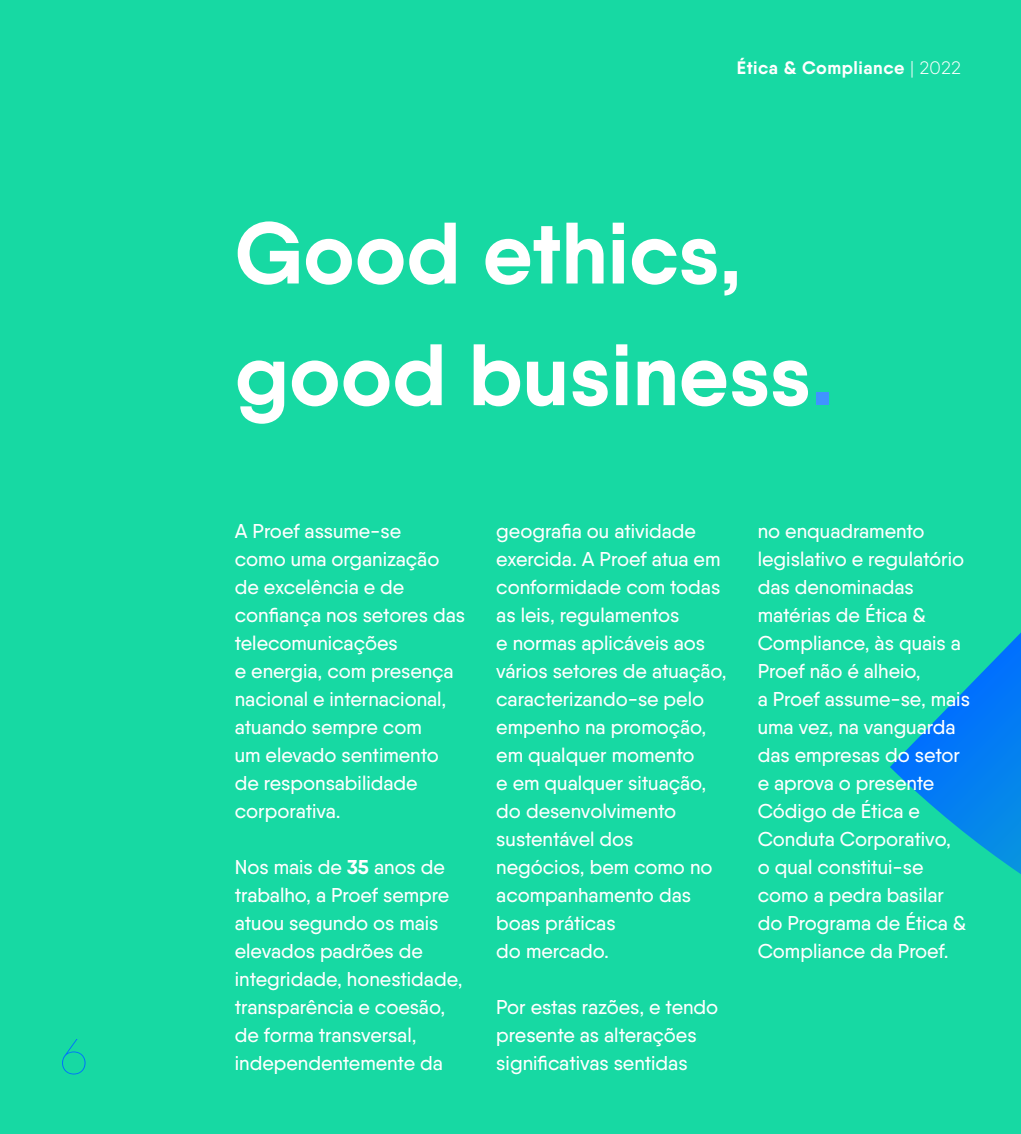
<style>
.page{position:relative;width:1021px;height:1134px;background:#fff}
.page>*{position:absolute;margin:0;border:0;box-sizing:border-box;transform-origin:0 0}
.t1{font:700 86.8px/121.6px "Qanelas";color:#fff}
.t2{font:100 50px "Qanelas";color:#006fff}
.t3{font:500 20px/28px "Qanelas";color:#fff}
.t4{font:700 18px "Qanelas";letter-spacing:.03em;color:#fff}
.s1{font-weight:300}
.s2{color:#4093ff}
.s3{font-weight:700}
</style>
<div class="page">
<div style="left:0;top:0;width:1020px;height:1134px;background:#17d9a3"></div>
<svg style="left:890px;top:633px;width:130px;height:241px"></svg>
<h2 class="t2" style="left:60px;top:1026px;width:29px">6</h2>
<p class="t4" style="left:737px;top:57px;width:225px">Ética &amp; Compliance <span class="s1">| 2022</span></p>
<h1 class="t1" style="left:235px;top:192px;width:600px">Good ethics, good business<span class="s2">.</span></h1>
<p class="t3" style="left:235px;top:517px;width:232px">A Proef assume-se<br>como uma organização de excelência e de confiança nos setores das telecomunicações<br>e energia, com presença nacional e internacional, atuando sempre com<br>um elevado sentimento de responsabilidade corporativa.</p>
<p class="t3" style="left:235px;top:853px;width:229px">Nos mais de <span class="s3">35</span> anos de trabalho, a Proef sempre atuou segundo os mais elevados padrões de integridade, honestidade, transparência e coesão, de forma transversal, independentemente da</p>
<p class="t3" style="left:496px;top:517px;width:232px">geografia ou atividade exercida. A Proef atua em conformidade com todas as leis, regulamentos<br>e normas aplicáveis aos vários setores de atuação, caracterizando-se pelo empenho na promoção, em qualquer momento<br>e em qualquer situação, do desenvolvimento sustentável dos negócios, bem como no acompanhamento das boas práticas<br>do mercado.</p>
<p class="t3" style="left:496px;top:993px;width:223px">Por estas razões, e tendo presente as alterações significativas sentidas</p>
<p class="t3" style="left:757px;top:517px;width:214px">no enquadramento legislativo e regulatório das denominadas matérias de Ética &amp;<br>Compliance, às quais a<br>Proef não é alheio,<br>a Proef assume-se, mais uma vez, na vanguarda das empresas do setor e aprova o presente<br>Código de Ética e<br>Conduta Corporativo,<br>o qual constitui-se como a pedra basilar do Programa de Ética &amp;<br>Compliance da Proef.</p>
</div>
